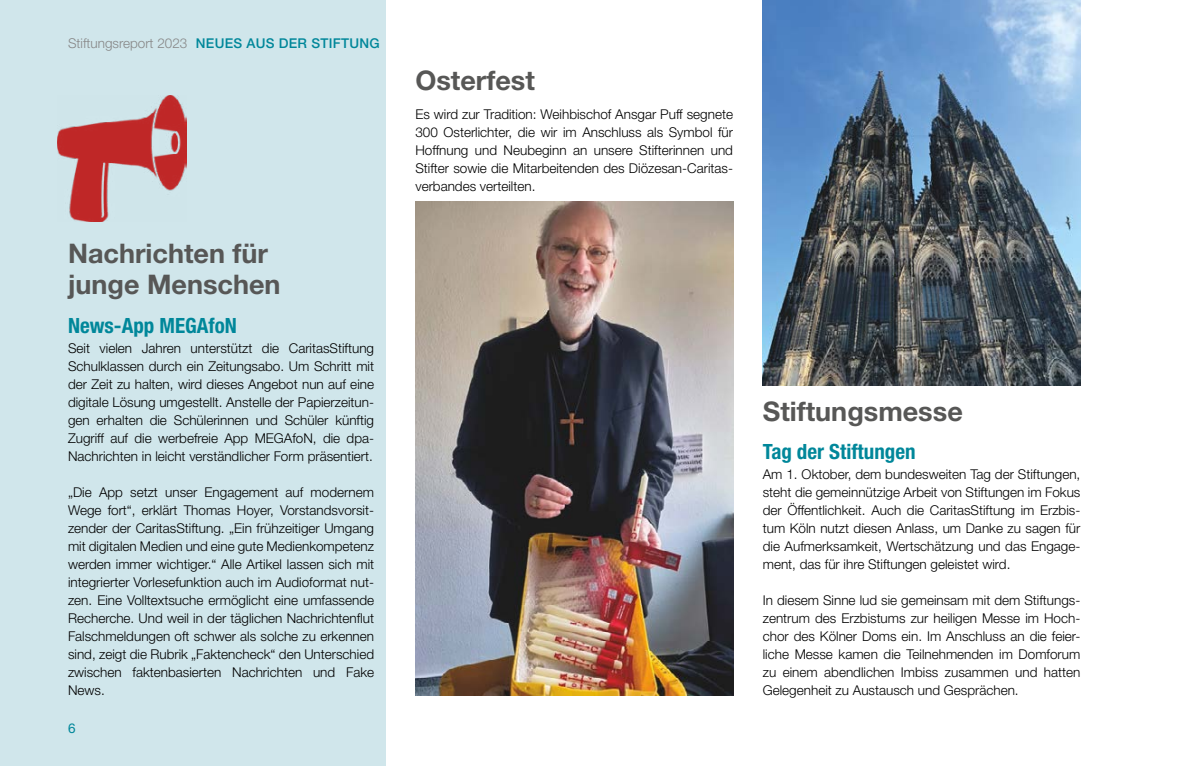
<style>
.page{position:relative;width:1191px;height:766px;background:#fff}
.page>*{position:absolute;margin:0;border:0;box-sizing:border-box;transform-origin:0 0}
.t1{font:700 27px/31.5px "Helvetica Neue LT Pro";color:#575756}
.t2{font:700 condensed 21px "Helvetica Neue LT Pro";color:#00879a}
.t3{font:300 13.5px/18px "Helvetica Neue LT Pro";color:#000;text-align:justify}
.t4{font:300 13.5px "Helvetica Neue LT Pro";color:#878787}
.t5{font:13.5px "Helvetica Neue LT Pro";color:#00879a}
.s1{font-weight:500;color:#00879a}
</style>
<div class="page">
<div style="left:0;top:0;width:386px;height:765px;background:#d0e6eb"></div>
<img style="left:57px;top:95px;width:129px;height:126px">
<img style="left:763px;top:0;width:317px;height:385px">
<img style="left:415px;top:201px;width:318px;height:493px">
<p class="t4" style="left:68px;top:35px;width:313px">Stiftungsreport 2023 <span class="s1">NEUES AUS DER STIFTUNG</span></p>
<h1 class="t1" style="left:68px;top:237px;width:214px">Nachrichten für junge Menschen</h1>
<h2 class="t2" style="left:68px;top:312px;width:170px">News-App MEGAfoN</h2>
<p class="t3" style="left:68px;top:339px;width:307px">Seit vielen Jahren unterstützt die CaritasStiftung Schulklassen durch ein Zeitungsabo. Um Schritt mit der Zeit zu halten, wird dieses Angebot nun auf eine digitale Lösung umgestellt. Anstelle der Papierzeitun&shy;gen erhalten die Schülerinnen und Schüler künftig Zugriff auf die werbefreie App MEGAfoN, die dpa-Nachrichten in leicht verständlicher Form präsentiert.</p>
<p class="t3" style="left:68px;top:483px;width:307px">„Die App setzt unser Engagement auf modernem Wege fort“, erklärt Thomas Hoyer, Vorstandsvorsit&shy;zender der CaritasStiftung. „Ein frühzeitiger Umgang mit digitalen Medien und eine gute Medienkompetenz werden immer wichtiger.“ Alle Artikel lassen sich mit integrierter Vorlesefunktion auch im Audioformat nut&shy;zen. Eine Volltextsuche ermöglicht eine umfassende Recherche. Und weil in der täglichen Nachrichtenflut Falschmeldungen oft schwer als solche zu erkennen sind, zeigt die Rubrik „Faktencheck“ den Unterschied zwischen faktenbasierten Nachrichten und Fake News.</p>
<p class="t5" style="left:68px;top:719px;width:9px">6</p>
<h1 class="t1" style="left:415px;top:63px;width:121px">Osterfest</h1>
<p class="t3" style="left:415px;top:105px;width:319px">Es wird zur Tradition: Weihbischof Ansgar Puff segnete 300 Osterlichter, die wir im Anschluss als Symbol für Hoffnung und Neubeginn an unsere Stifterinnen und Stifter sowie die Mitarbeitenden des Diözesan-Caritas&shy;verbandes verteilten.</p>
<h1 class="t1" style="left:763px;top:395px;width:201px">Stiftungsmesse</h1>
<h2 class="t2" style="left:763px;top:439px;width:154px">Tag der Stiftungen</h2>
<p class="t3" style="left:763px;top:465px;width:319px">Am 1. Oktober, dem bundesweiten Tag der Stiftungen, steht die gemeinnützige Arbeit von Stiftungen im Fokus der Öffentlichkeit. Auch die CaritasStiftung im Erzbis&shy;tum Köln nutzt diesen Anlass, um Danke zu sagen für die Aufmerksamkeit, Wertschätzung und das Engage&shy;ment, das für ihre Stiftungen geleistet wird.</p>
<p class="t3" style="left:763px;top:591px;width:319px">In diesem Sinne lud sie gemeinsam mit dem Stiftungs&shy;zentrum des Erzbistums zur heiligen Messe im Hoch&shy;chor des Kölner Doms ein. Im Anschluss an die feier&shy;liche Messe kamen die Teilnehmenden im Domforum zu einem abendlichen Imbiss zusammen und hatten Gelegenheit zu Austausch und Gesprächen.</p>
</div>
